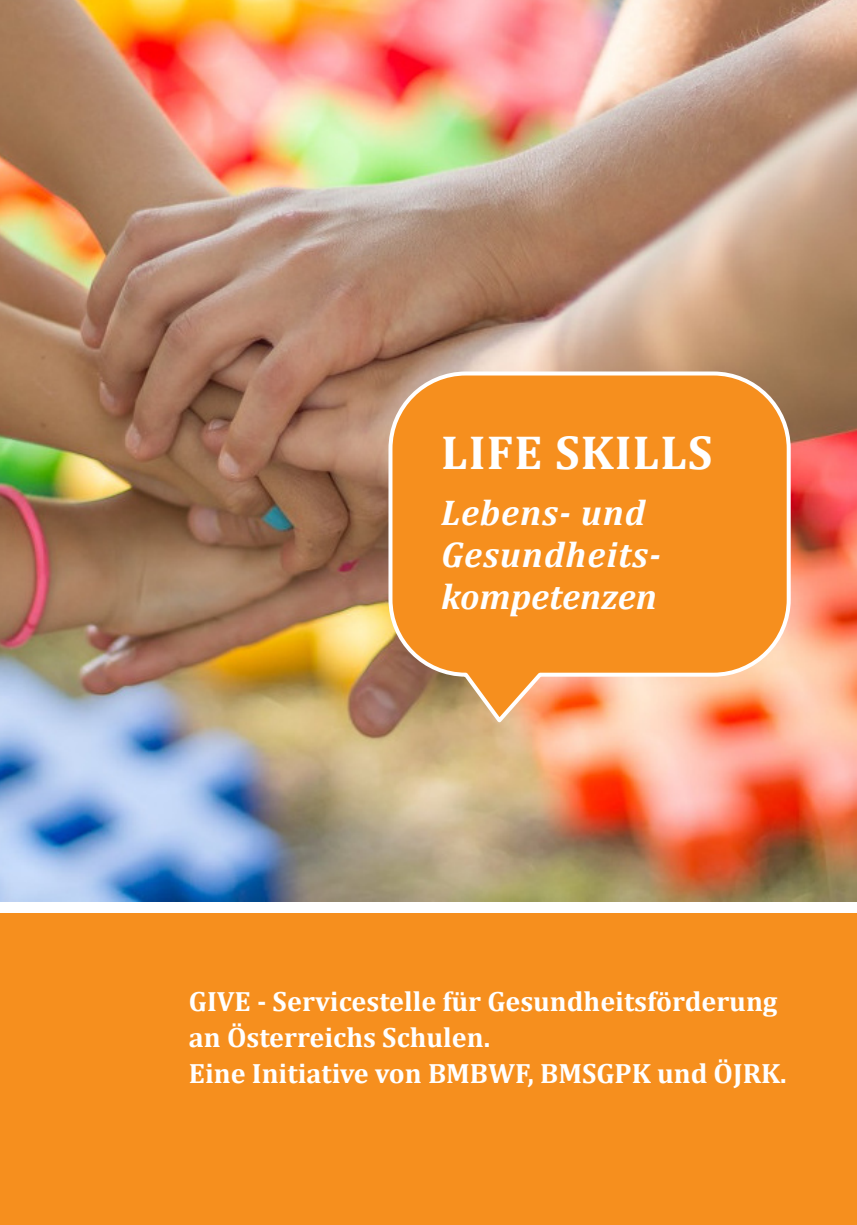
<style>
.page{position:relative;width:857px;height:1225px;background:#fff}
.page>*{position:absolute;margin:0;border:0;box-sizing:border-box;transform-origin:0 0}
.t1{font:700 48px "Cambria";letter-spacing:.025em;color:#fff}
.t2{font:italic 700 36px/42px "Cambria";letter-spacing:.025em;color:#fff}
.t3{font:700 28px/36px "Cambria";color:#fff}
</style>
<div class="page">
<div style="left:0;top:913px;width:856px;height:312px;background:#f68f1e"></div>
<img style="left:0;top:0;width:856px;height:901px">
<div style="left:388px;top:372px;width:402px;height:305px;background:#f68f1e;border:4px solid #fff;border-radius:75px"></div>
<h1 class="t1" style="left:441px;top:432px;width:273px">LIFE SKILLS</h1>
<p class="t2" style="left:441px;top:494px;width:221px">Lebens- und<br>Gesundheits&shy;kompetenzen</p>
<p class="t3" style="left:189px;top:985px;width:599px">GIVE - Servicestelle für Gesundheitsförderung an Österreichs Schulen.<br>Eine Initiative von BMBWF, BMSGPK und ÖJRK.</p>
</div>
